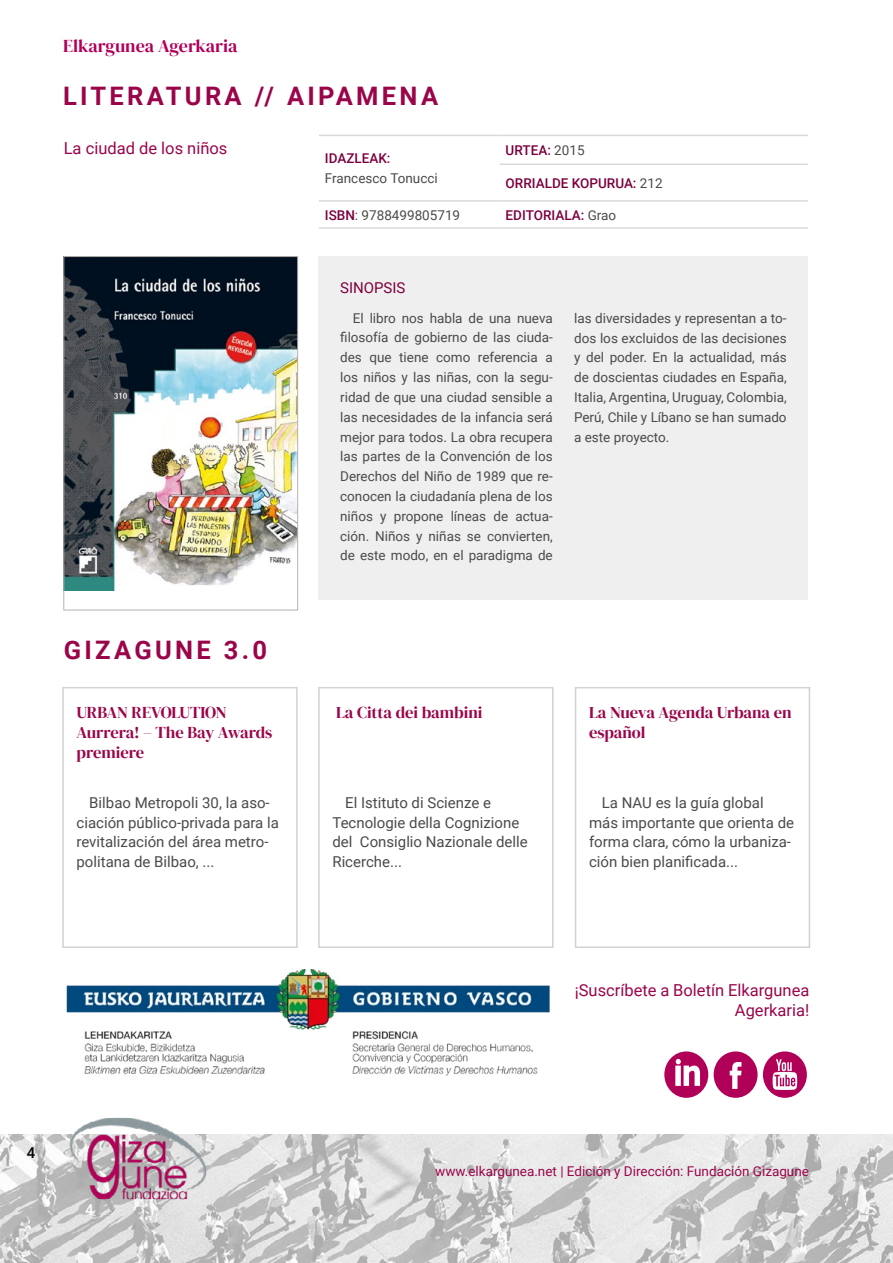
<style>
.page{position:relative;width:893px;height:1263px;background:#fff}
.page>*{position:absolute;margin:0;border:0;box-sizing:border-box;transform-origin:0 0}
.t1{font:700 25.5px "Roboto";letter-spacing:.13em;color:#9a054a}
.t2{font:18px "DM Serif Display";color:#b10058}
.t3{font:16.5px/19.8px "DM Serif Display";color:#9a054a}
.t4{font:16.5px/19.8px "Roboto";color:#9a054a;text-align:right}
.t5{font:15px/19.8px "Roboto";color:#4a4a49}
.t6{font:15px "Roboto";color:#7c003e}
.t7{font:500 15px "Roboto";color:#fff}
.t8{font:500 15px "Roboto";color:#000}
.t9{font:13.5px/19.8px "Roboto";color:#4a4a49;text-align:justify}
.t10{font:13.5px "Roboto";color:#9a054a}
.t11{font:500 13.5px "Roboto";color:#7c003e}
.s1{font-weight:400;color:#4a4a49}
.s2{font-weight:500;color:#7c003e}
</style>
<div class="page">
<img style="left:0;top:1134px;width:893px;height:129px">
<svg style="left:664px;top:1051px;width:44px;height:47px"></svg>
<svg style="left:714px;top:1051px;width:93px;height:47px"></svg>
<img style="left:69px;top:1117px;width:140px;height:84px">
<img style="left:66px;top:969px;width:484px;height:107px">
<div style="left:319px;top:257px;width:489px;height:343px;background:#efefef"></div>
<hr style="left:319px;top:135px;width:181px;height:1px;background:#dadada">
<hr style="left:500px;top:135px;width:308px;height:1px;background:#dadada">
<hr style="left:500px;top:163px;width:308px;height:2px;background:#dadada">
<hr style="left:319px;top:200px;width:181px;height:2px;background:#dadada">
<hr style="left:500px;top:200px;width:308px;height:2px;background:#dadada">
<hr style="left:319px;top:227px;width:181px;height:2px;background:#dadada">
<hr style="left:500px;top:227px;width:308px;height:2px;background:#dadada">
<img style="left:66px;top:258px;width:230px;height:333px">
<div style="left:64px;top:256px;width:234px;height:354px;border:1px solid #b9b2af"></div>
<div style="left:62px;top:687px;width:236px;height:261px;border:2px solid #d2d2d2"></div>
<div style="left:318px;top:687px;width:236px;height:261px;border:2px solid #d2d2d2"></div>
<div style="left:575px;top:687px;width:235px;height:261px;border:2px solid #d2d2d2"></div>
<h2 class="t2" style="left:63px;top:35px;width:176px">Elkargunea Agerkaria</h2>
<h1 class="t1" style="left:63px;top:78px;width:377px">LITERATURA // AIPAMENA</h1>
<p class="t4" style="left:64px;top:138px;width:165px">La ciudad de los niños</p>
<p class="t11" style="left:325px;top:149px;width:67px">IDAZLEAK:</p>
<p class="t9" style="left:325px;top:168px;width:114px">Francesco Tonucci</p>
<p class="t11" style="left:506px;top:141px;width:80px">URTEA: <span class="s1">2015</span></p>
<p class="t11" style="left:506px;top:173px;width:159px">ORRIALDE KOPURUA: <span class="s1">212</span></p>
<p class="t9" style="left:325px;top:204px;width:137px"><span class="s2">ISBN</span>: 9788499805719</p>
<p class="t11" style="left:506px;top:205px;width:112px">EDITORIALA: <span class="s1">Grao</span></p>
<h1 class="t1" style="left:64px;top:632px;width:205px">GIZAGUNE 3.0</h1>
<p class="t3" style="left:77px;top:703px;width:197px">URBAN REVOLUTION<br>Aurrera! – The Bay Awards premiere</p>
<p class="t5" style="left:77px;top:792px;width:204px;text-indent:13px">Bilbao Metropoli 30, la aso&shy;ciación público-privada para la revitalización del área metro&shy;politana de Bilbao, ...</p>
<p class="t6" style="left:340px;top:277px;width:67px">SINOPSIS</p>
<p class="t9" style="left:340px;top:307px;width:214px;text-indent:13px">El libro nos habla de una nueva filosofía de gobierno de las ciuda&shy;des que tiene como referencia a los niños y las niñas, con la segu&shy;ridad de que una ciudad sensible a las necesidades de la infancia será mejor para todos. La obra recupera las partes de la Convención de los Derechos del Niño de 1989 que re&shy;conocen la ciudadanía plena de los niños y propone líneas de actua&shy;ción. Niños y niñas se convierten, de este modo, en el paradigma de</p>
<p class="t9" style="left:574px;top:307px;width:214px">las diversidades y representan a to&shy;dos los excluidos de las decisiones y del poder. En la actualidad, más de doscientas ciudades en España, Italia, Argentina, Uruguay, Colombia, Perú, Chile y Líbano se han sumado a este proyecto.</p>
<p class="t3" style="left:336px;top:703px;width:148px">La Citta dei bambini</p>
<p class="t5" style="left:332px;top:792px;width:197px;text-indent:13px">El Istituto di Scienze e<br>Tecnologie della Cognizione del Consiglio Nazionale delle<br>Ricerche...</p>
<p class="t3" style="left:589px;top:703px;width:204px">La Nueva Agenda Urbana en español</p>
<p class="t5" style="left:589px;top:792px;width:207px;text-indent:13px">La NAU es la guía global más importante que orienta de forma clara, cómo la urbaniza&shy;ción bien planificada...</p>
<p class="t4" style="left:575px;top:979px;width:236px">¡Suscríbete a Boletín Elkargunea<br>Agerkaria!</p>
<p class="t8" style="left:27px;top:1142px;width:10px">4</p>
<p class="t7" style="left:85px;top:1199px;width:10px">4</p>
<p class="t10" style="left:435px;top:1161px;width:375px">www.elkargunea.net | Edición y Dirección: Fundación Gizagune</p>
</div>
